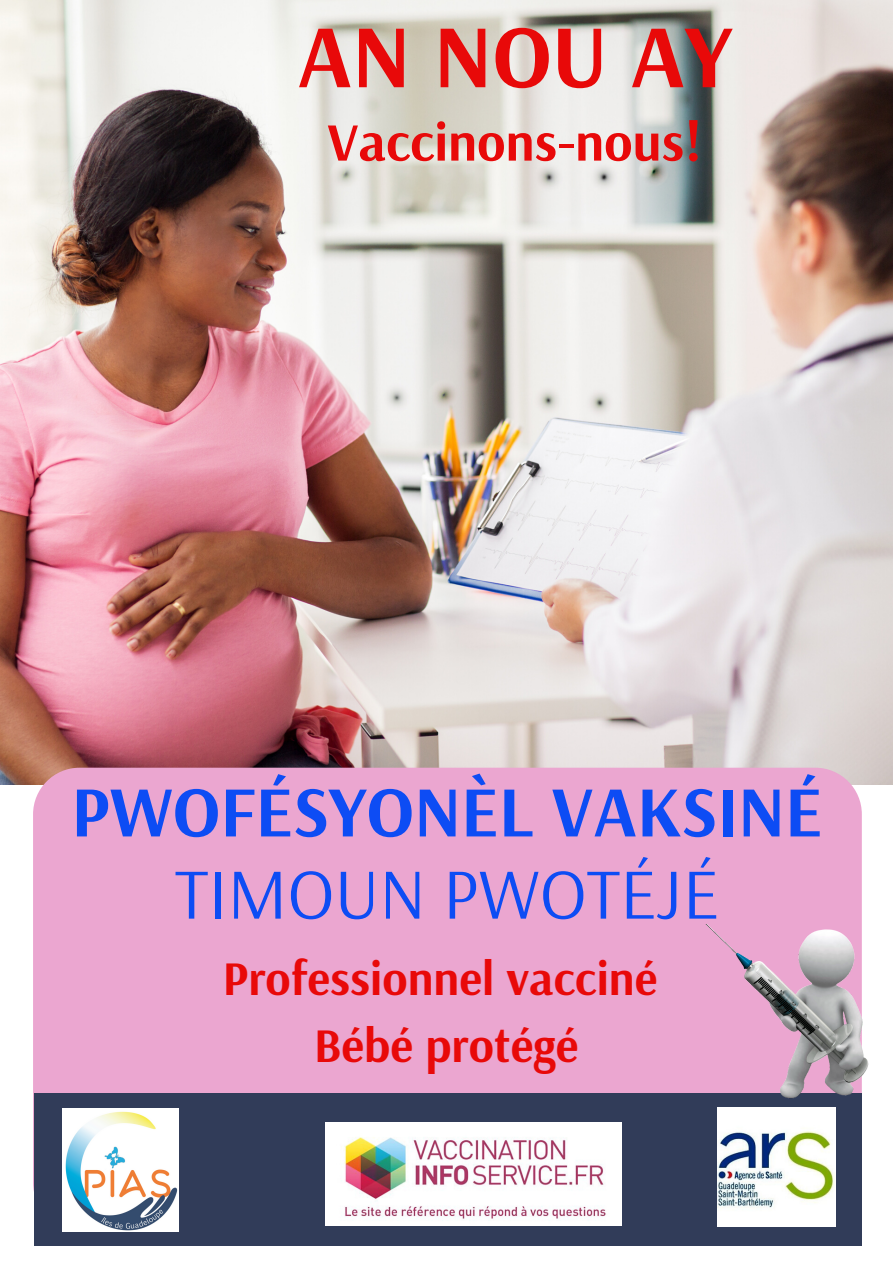
<style>
.page{position:relative;width:893px;height:1263px;background:#fff}
.page>*{position:absolute;margin:0;border:0;box-sizing:border-box;transform-origin:0 0}
.t1{font:700 90.07px "Arsenal";color:#e80909}
.t2{font:700 72px "Arsenal";color:#0d4cf4}
.t3{font:72px "Arsenal";color:#0d4cf4}
.t4{font:700 54px "Arsenal";color:#e80909}
.t5{font:700 48px/67px "Arsenal";color:#e80909;text-align:center}
</style>
<div class="page">
<img style="left:0;top:0;width:893px;height:784px">
<div style="left:33px;top:768px;width:829px;height:461px;background:#eba6d0;border-radius:47px"></div>
<div style="left:34px;top:1094px;width:827px;height:152px;background:#313c59"></div>
<img style="left:62px;top:1108px;width:116px;height:123px">
<img style="left:325px;top:1122px;width:297px;height:104px">
<img style="left:717px;top:1108px;width:118px;height:118px">
<img style="left:629px;top:924px;width:240px;height:184px">
<h1 class="t1" style="left:297px;top:-3px;width:436px">AN NOU AY</h1>
<p class="t4" style="left:327px;top:107px;width:376px">Vaccinons-nous!</p>
<h2 class="t2" style="left:71px;top:764px;width:753px">PWOFÉSYONÈL VAKSINÉ</h2>
<h2 class="t3" style="left:175px;top:847px;width:545px">TIMOUN PWOTÉJÉ</h2>
<p class="t5" style="left:223px;top:943px;width:436px">Professionnel vacciné<br>Bébé protégé</p>
</div>
